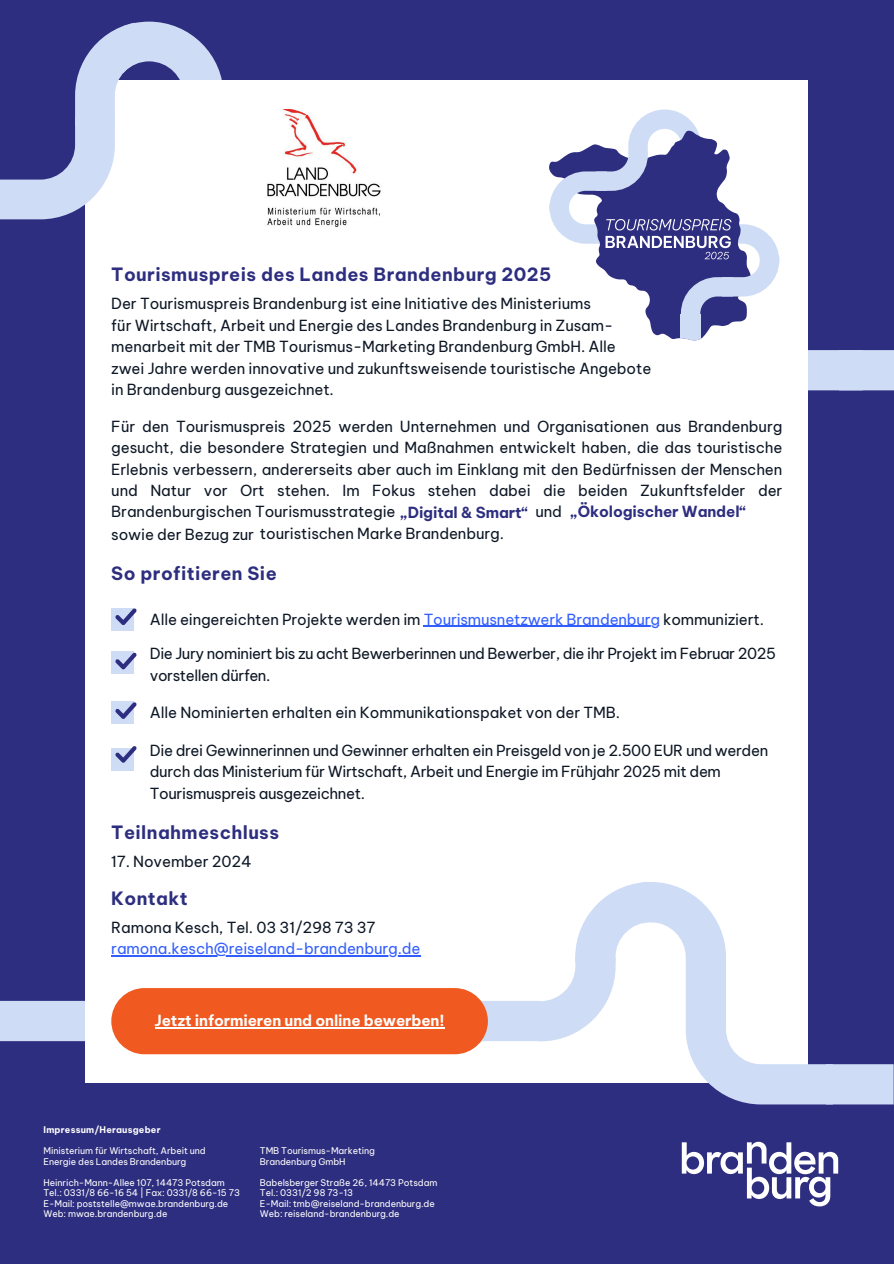
<style>
.page{position:relative;width:894px;height:1264px;background:#fff}
.page>*{position:absolute;margin:0;border:0;box-sizing:border-box;transform-origin:0 0}
.t1{font:700 18px "Be Vietnam Pro";letter-spacing:.02em;color:#2e2e80}
.t2{font:15px/21.3px "Be Vietnam Pro";letter-spacing:-.01em;color:#0d1725}
.t3{font:15px/21.3px "Be Vietnam Pro";letter-spacing:-.03em;color:#0d1725}
.t4{font:15px "Be Vietnam Pro";letter-spacing:-.01em;color:#325eff}
.t5{font:700 15px "Be Vietnam Pro";letter-spacing:-.01em;color:#fff}
.t6{font:700 15px "Be Vietnam Pro";letter-spacing:-.01em;color:#2e2e80}
.t7{font:9px "Be Vietnam Pro";letter-spacing:-.01em;color:#fff}
.t8{font:700 9px "Be Vietnam Pro";letter-spacing:.02em;color:#fff}
.s1{font-weight:700;color:#2e2e80}
.s2{color:#325eff}
</style>
<div class="page">
<div style="left:0;top:0;width:893px;height:1263px;background:#2e2e80"></div>
<svg style="left:681px;top:1141px;width:157px;height:65px"></svg>
<div style="left:808px;top:350px;width:85px;height:41px;background:#cfdcf5"></div>
<div style="left:0;top:1000px;width:85px;height:41px;background:#cfdcf5"></div>
<div style="left:85px;top:81px;width:723px;height:1001px;background:#fff"></div>
<svg style="left:0;top:21px;width:223px;height:198px"></svg>
<img style="left:267px;top:109px;width:114px;height:117px">
<svg style="left:549px;top:109px;width:230px;height:231px"></svg>
<div style="left:111px;top:608px;width:23px;height:23px;background:#cfdcf5"></div>
<svg style="left:115px;top:608px;width:21px;height:17px"></svg>
<hr style="left:423px;top:626px;width:236px;height:1px;background:#325eff">
<div style="left:111px;top:651px;width:23px;height:23px;background:#cfdcf5"></div>
<svg style="left:115px;top:652px;width:21px;height:17px"></svg>
<div style="left:111px;top:701px;width:23px;height:23px;background:#cfdcf5"></div>
<svg style="left:115px;top:702px;width:21px;height:17px"></svg>
<div style="left:111px;top:748px;width:23px;height:22px;background:#cfdcf5"></div>
<svg style="left:115px;top:746px;width:21px;height:16px"></svg>
<div style="left:111px;top:988px;width:376px;height:66px;background:#f0591f;border-radius:33px"></div>
<hr style="left:154px;top:1027px;width:290px;height:1px;background:#fff">
<hr style="left:111px;top:955px;width:309px;height:1px;background:#325eff">
<svg style="left:323px;top:882px;width:570px;height:223px"></svg>
<p class="t1" style="left:111px;top:263px;width:441px">Tourismuspreis des Landes Brandenburg 2025</p>
<p class="t2" style="left:111px;top:293px;width:541px">Der Tourismuspreis Brandenburg ist eine Initiative des Ministeriums<br>für Wirtschaft, Arbeit und Energie des Landes Brandenburg in Zusam&shy;menarbeit mit der TMB Tourismus-Marketing Brandenburg GmbH. Alle zwei Jahre werden innovative und zukunftsweisende touristische Angebote in Brandenburg ausgezeichnet.</p>
<h1 class="t2" style="left:111px;top:415px;width:672px;text-align:justify">Für den Tourismuspreis 2025 werden Unternehmen und Organisationen aus Brandenburg gesucht, die besondere Strategien und Maßnahmen entwickelt haben, die das touristische Erlebnis verbessern, andererseits aber auch im Einklang mit den Bedürfnissen der Menschen und Natur vor Ort stehen. Im Fokus stehen dabei die beiden Zukunftsfelder der Brandenburgischen Tourismusstrategie <span class="s1">„Digital &amp; Smart“</span></h1>
<h2 class="t6" style="left:569px;top:502px;width:178px">„Ökologischer Wandel“</h2>
<h1 class="t2" style="left:535px;top:501px;width:28px">und</h1>
<h3 class="t2" style="left:111px;top:522px;width:394px">sowie der Bezug zur touristischen Marke Brandenburg.</h3>
<h2 class="t1" style="left:111px;top:562px;width:167px">So profitieren Sie</h2>
<p class="t2" style="left:150px;top:608px;width:615px">Alle eingereichten Projekte werden im <span class="s2">Tourismusnetzwerk Brandenburg</span> kommuniziert.</p>
<h3 class="t3" style="left:150px;top:643px;width:627px">Die Jury nominiert bis zu acht Bewerberinnen und Bewerber, die ihr Projekt im Februar 2025 vorstellen dürfen.</h3>
<h3 class="t2" style="left:150px;top:701px;width:471px">Alle Nominierten erhalten ein Kommunikationspaket von der TMB.</h3>
<h2 class="t2" style="left:150px;top:739px;width:619px">Die drei Gewinnerinnen und Gewinner erhalten ein Preisgeld von je 2.500 EUR und werden durch das Ministerium für Wirtschaft, Arbeit und Energie im Frühjahr 2025 mit dem<br>Tourismuspreis ausgezeichnet.</h2>
<p class="t1" style="left:111px;top:820px;width:169px">Teilnahmeschluss</p>
<p class="t2" style="left:111px;top:851px;width:142px">17. November 2024</p>
<p class="t1" style="left:111px;top:886px;width:78px">Kontakt</p>
<p class="t2" style="left:111px;top:916px;width:266px">Ramona Kesch, Tel. 03 31/298 73 37</p>
<p class="t4" style="left:111px;top:939px;width:311px">ramona.kesch@reiseland-brandenburg.de</p>
<h3 class="t5" style="left:154px;top:1011px;width:291px">Jetzt informieren und online bewerben!</h3>
<h3 class="t8" style="left:44px;top:1123px;width:118px">Impressum/Herausgeber</h3>
<h1 class="t7" style="left:44px;top:1144px;width:164px">Ministerium für Wirtschaft, Arbeit und</h1>
<p class="t7" style="left:44px;top:1155px;width:144px">Energie des Landes Brandenburg</p>
<p class="t7" style="left:44px;top:1176px;width:183px">Heinrich-Mann-Allee 107, 14473 Potsdam</p>
<h3 class="t7" style="left:44px;top:1186px;width:198px">Tel.: 0331/8 66-16 54 | Fax: 0331/8 66-15 73</h3>
<h3 class="t7" style="left:44px;top:1197px;width:186px">E-Mail: poststelle@mwae.brandenburg.de</h3>
<p class="t7" style="left:44px;top:1207px;width:125px">Web: mwae.brandenburg.de</p>
<h3 class="t7" style="left:260px;top:1144px;width:116px">TMB Tourismus-Marketing</h3>
<p class="t7" style="left:260px;top:1155px;width:87px">Brandenburg GmbH</p>
<h3 class="t7" style="left:260px;top:1176px;width:179px">Babelsberger Straße 26, 14473 Potsdam</h3>
<h1 class="t7" style="left:260px;top:1186px;width:95px">Tel.: 0331/2 98 73-13</h1>
<h3 class="t7" style="left:260px;top:1197px;width:176px">E-Mail: tmb@reiseland-brandenburg.de</h3>
<p class="t7" style="left:260px;top:1207px;width:141px">Web: reiseland-brandenburg.de</p>
</div>
